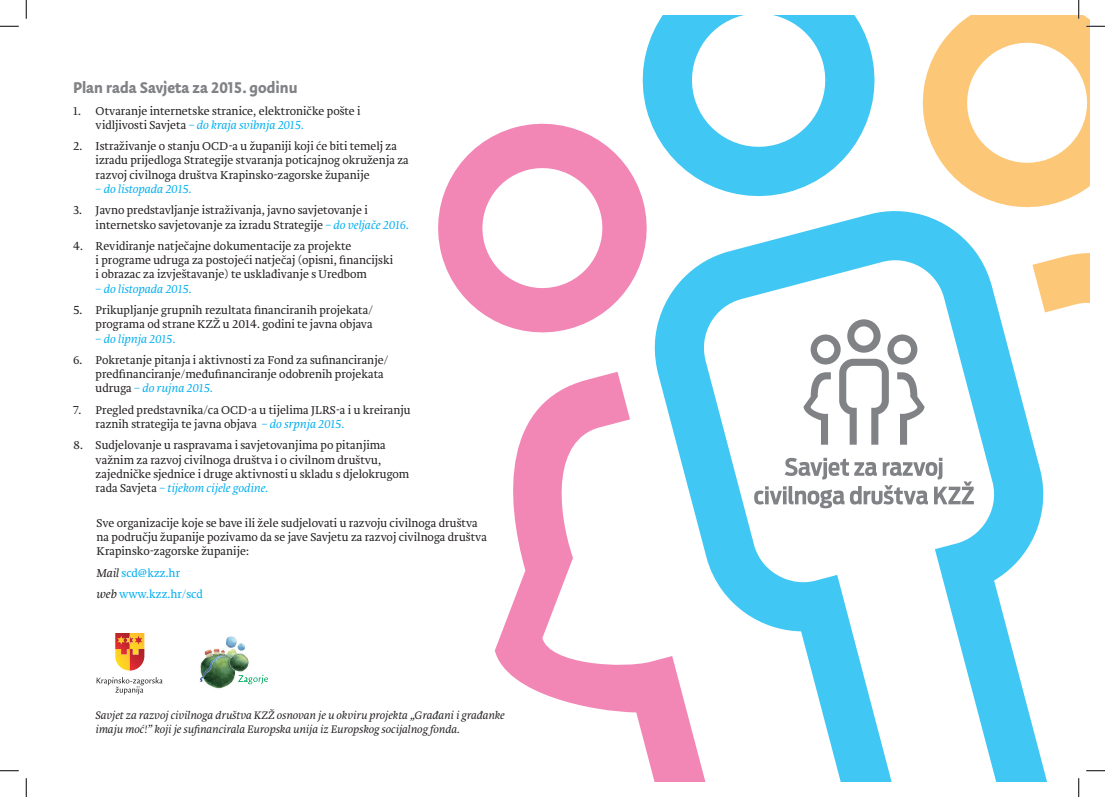
<style>
.page{position:relative;width:1105px;height:797px;background:#fff}
.page>*{position:absolute;margin:0;border:0;box-sizing:border-box;transform-origin:0 0}
.t1{font:700 17.5px "Tempera Pro";color:#808285}
.t2{font:300 11.88px/14.2px "Brioni Pro";color:#231f20}
.t3{font:italic 300 11.88px "Brioni Pro";color:#00aeef}
.t4{font:300 11.88px/21.4px "Brioni Pro";color:#00aeef}
.t5{font:italic 300 11.25px/13.5px "Brioni Pro";color:#231f20}
.s1{font-style:italic;color:#00aeef}
.s2{font-style:italic;color:#231f20}
</style>
<div class="page">
<svg style="left:922px;top:16px;width:167px;height:192px;fill:#fdc778"></svg>
<svg style="left:654px;top:211px;width:393px;height:570px"></svg>
<svg style="left:642px;top:16px;width:233px;height:181px;fill:#40c7f4"></svg>
<svg style="left:438px;top:113px;width:220px;height:230px"></svg>
<svg style="left:495px;top:372px;width:232px;height:409px"></svg>
<svg style="left:1032px;top:234px;width:57px;height:512px"></svg>
<svg style="left:803px;top:319px;width:121px;height:125px"></svg>
<svg style="left:754px;top:458px;width:220px;height:50px"></svg>
<svg style="left:115px;top:633px;width:29px;height:37px"></svg>
<svg style="left:97px;top:677px;width:66px;height:17px"></svg>
<img style="left:199px;top:636px;width:51px;height:53px">
<svg style="left:238px;top:674px;width:30px;height:10px"></svg>
<svg style="left:0;top:25px;width:19px;height:2px"></svg>
<svg style="left:1086px;top:25px;width:19px;height:2px"></svg>
<svg style="left:0;top:770px;width:19px;height:1px"></svg>
<svg style="left:1086px;top:770px;width:19px;height:1px"></svg>
<svg style="left:25px;top:0;width:2px;height:19px"></svg>
<svg style="left:25px;top:778px;width:2px;height:19px"></svg>
<svg style="left:1078px;top:0;width:1px;height:19px"></svg>
<svg style="left:1078px;top:778px;width:1px;height:19px"></svg>
<h1 class="t1" style="left:73px;top:78px;width:226px">Plan rada Savjeta za 2015. godinu</h1>
<p class="t2" style="left:96px;top:104px;width:266px;text-indent:-23px">1. Otvaranje internetske stranice, elektroničke pošte i vidljivosti Savjeta <span class="s1">– do kraja svibnja 2015.</span></p>
<p class="t2" style="left:96px;top:139px;width:315px;text-indent:-23px">2. Istraživanje o stanju OCD-a u županiji koji će biti temelj za izradu prijedloga Strategije stvaranja poticajnog okruženja za razvoj civilnoga društva Krapinsko-zagorske županije</p>
<p class="t3" style="left:96px;top:181px;width:97px">– do listopada 2015.</p>
<p class="t2" style="left:96px;top:203px;width:315px;text-indent:-23px">3. Javno predstavljanje istraživanja, javno savjetovanje i internetsko savjetovanje za izradu Strategije <span class="s1">– do veljače 2016.</span></p>
<p class="t2" style="left:96px;top:239px;width:299px;text-indent:-23px">4. Revidiranje natječajne dokumentacije za projekte<br>i programe udruga za postojeći natječaj (opisni, financijski i obrazac za izvještavanje) te usklađivanje s Uredbom</p>
<p class="t3" style="left:96px;top:281px;width:97px">– do listopada 2015.</p>
<p class="t2" style="left:73px;top:303px;width:301px;text-align:right">5. Prikupljanje grupnih rezultata financiranih projekata/ programa od strane KZŽ u 2014. godini te javna objava</p>
<p class="t3" style="left:96px;top:331px;width:81px">– do lipnja 2015.</p>
<p class="t2" style="left:96px;top:353px;width:294px;text-indent:-23px">6. Pokretanje pitanja i aktivnosti za Fond za sufinanciranje/ predfinanciranje/međufinanciranje odobrenih projekata udruga <span class="s1">– do rujna 2015.</span></p>
<p class="t2" style="left:96px;top:403px;width:316px;text-indent:-23px">7. Pregled predstavnika/ca OCD-a u tijelima JLRS-a i u kreiranju raznih strategija te javna objava <span class="s1">– do srpnja 2015.</span></p>
<p class="t2" style="left:96px;top:438px;width:315px;text-indent:-23px">8. Sudjelovanje u raspravama i savjetovanjima po pitanjima važnim za razvoj civilnoga društva i o civilnom društvu, zajedničke sjednice i druge aktivnosti u skladu s djelokrugom rada Savjeta <span class="s1">– tijekom cijele godine.</span></p>
<p class="t2" style="left:97px;top:516px;width:392px">Sve organizacije koje se bave ili žele sudjelovati u razvoju civilnoga društva na području županije pozivamo da se jave Savjetu za razvoj civilnoga društva<br>Krapinsko-zagorske županije:</p>
<p class="t4" style="left:97px;top:562px;width:108px"><span class="s2">Mail</span> scd@kzz.hr <span class="s2">web</span> www.kzz.hr/scd</p>
<p class="t5" style="left:95px;top:709px;width:411px">Savjet za razvoj civilnoga društva KZŽ osnovan je u okviru projekta „Građani i građanke imaju moć!” koji je sufinancirala Europska unija iz Europskog socijalnog fonda.</p>
</div>
